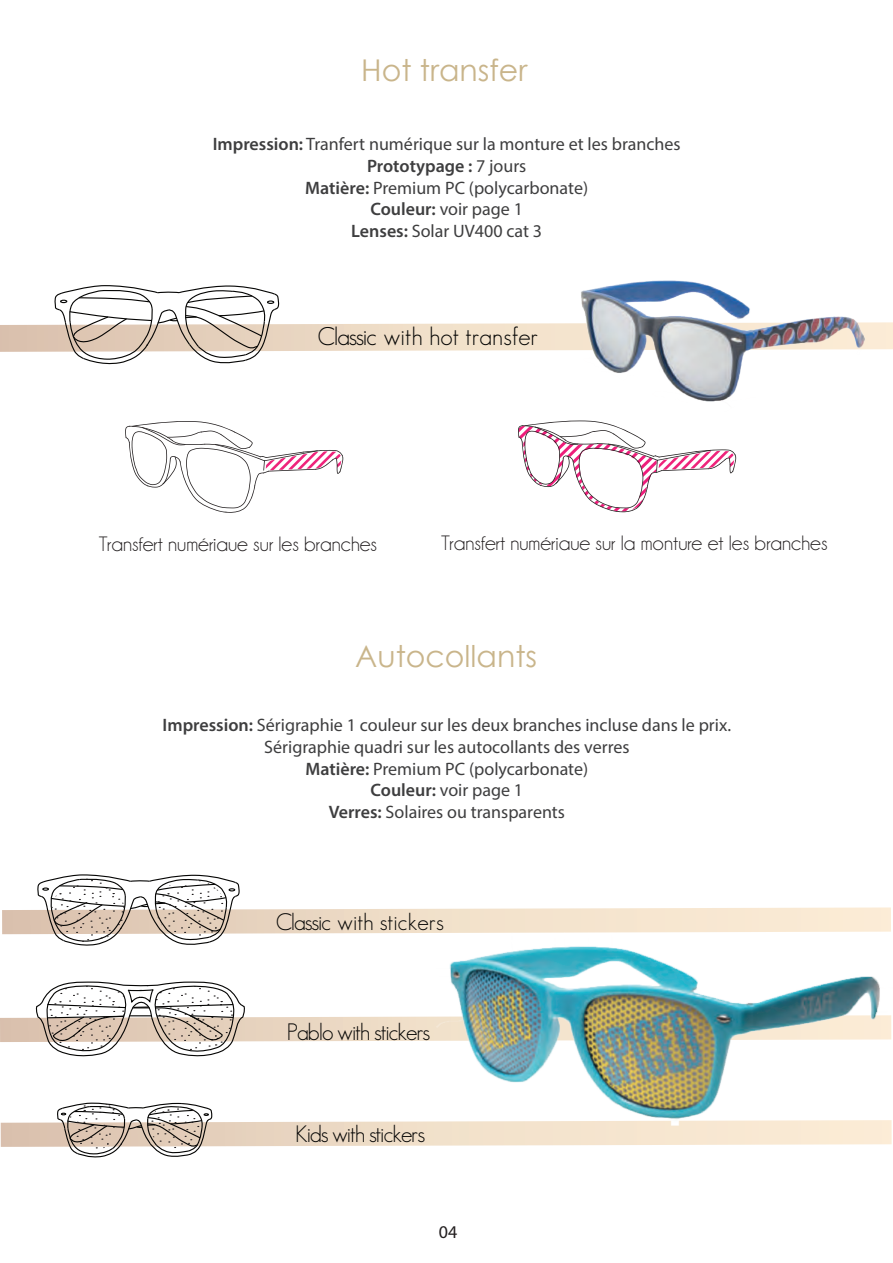
<style>
.page{position:relative;width:893px;height:1263px;background:#fff}
.page>*{position:absolute;margin:0;border:0;box-sizing:border-box;transform-origin:0 0}
.t1{font:30px "Century Gothic";color:#c9b58b}
.t2{font:300 24.9px "Geosans";color:#050504}
.t3{font:300 23.25px "Geosans";letter-spacing:-.05em;color:#050504}
.t4{font:300 23.25px "Geosans";color:#050504}
.t5{font:21px "Champagne&Limousines";color:#231f20}
.t6{font:18px/21.6px "Myriad Pro";color:#3e3e3f;text-align:center}
.t7{font:18px "Myriad Pro";color:#231f20}
.s1{font-weight:600}
</style>
<div class="page">
<svg style="left:2px;top:874px;width:889px;height:72px"></svg>
<svg style="left:0;top:981px;width:436px;height:76px"></svg>
<svg style="left:1px;top:1102px;width:891px;height:56px"></svg>
<svg style="left:0;top:285px;width:893px;height:80px"></svg>
<img style="left:560px;top:280px;width:322px;height:122px">
<svg style="left:125px;top:421px;width:218px;height:92px"></svg>
<svg style="left:518px;top:420px;width:218px;height:92px"></svg>
<svg style="left:156px;top:879px;width:70px;height:61px"></svg>
<svg style="left:52px;top:878px;width:72px;height:64px"></svg>
<svg style="left:150px;top:1102px;width:52px;height:47px"></svg>
<svg style="left:68px;top:1102px;width:55px;height:47px"></svg>
<img style="left:436px;top:932px;width:456px;height:194px">
<h1 class="t1" style="left:361px;top:49px;width:168px">Hot transfer</h1>
<p class="t6" style="left:213px;top:133px;width:469px"><span class="s1">Impression:</span> Tranfert numérique sur la monture et les branches <span class="s1">Prototypage :</span> 7 jours<br><span class="s1">Matière:</span> Premium PC (polycarbonate)<br><span class="s1">Couleur:</span> voir page 1<br><span class="s1">Lenses:</span> Solar UV400 cat 3</p>
<h2 class="t2" style="left:318px;top:323px;width:222px">Classic with hot transfer</h2>
<p class="t5" style="left:99px;top:533px;width:280px">Transfert numériaue sur les branches</p>
<p class="t5" style="left:441px;top:532px;width:388px">Transfert numériaue sur la monture et les branches</p>
<h1 class="t1" style="left:355px;top:635px;width:183px">Autocollants</h1>
<p class="t6" style="left:163px;top:714px;width:570px"><span class="s1">Impression:</span> Sérigraphie 1 couleur sur les deux branches incluse dans le prix.<br>Sérigraphie quadri sur les autocollants des verres<br><span class="s1">Matière:</span> Premium PC (polycarbonate)<br><span class="s1">Couleur:</span> voir page 1<br><span class="s1">Verres:</span> Solaires ou transparents</p>
<p class="t4" style="left:276px;top:909px;width:170px">Classic with stickers</p>
<p class="t3" style="left:287px;top:1019px;width:145px">Pablo with stickers</p>
<p class="t3" style="left:296px;top:1121px;width:131px">Kids with stickers</p>
<p class="t7" style="left:439px;top:1221px;width:20px">04</p>
</div>
